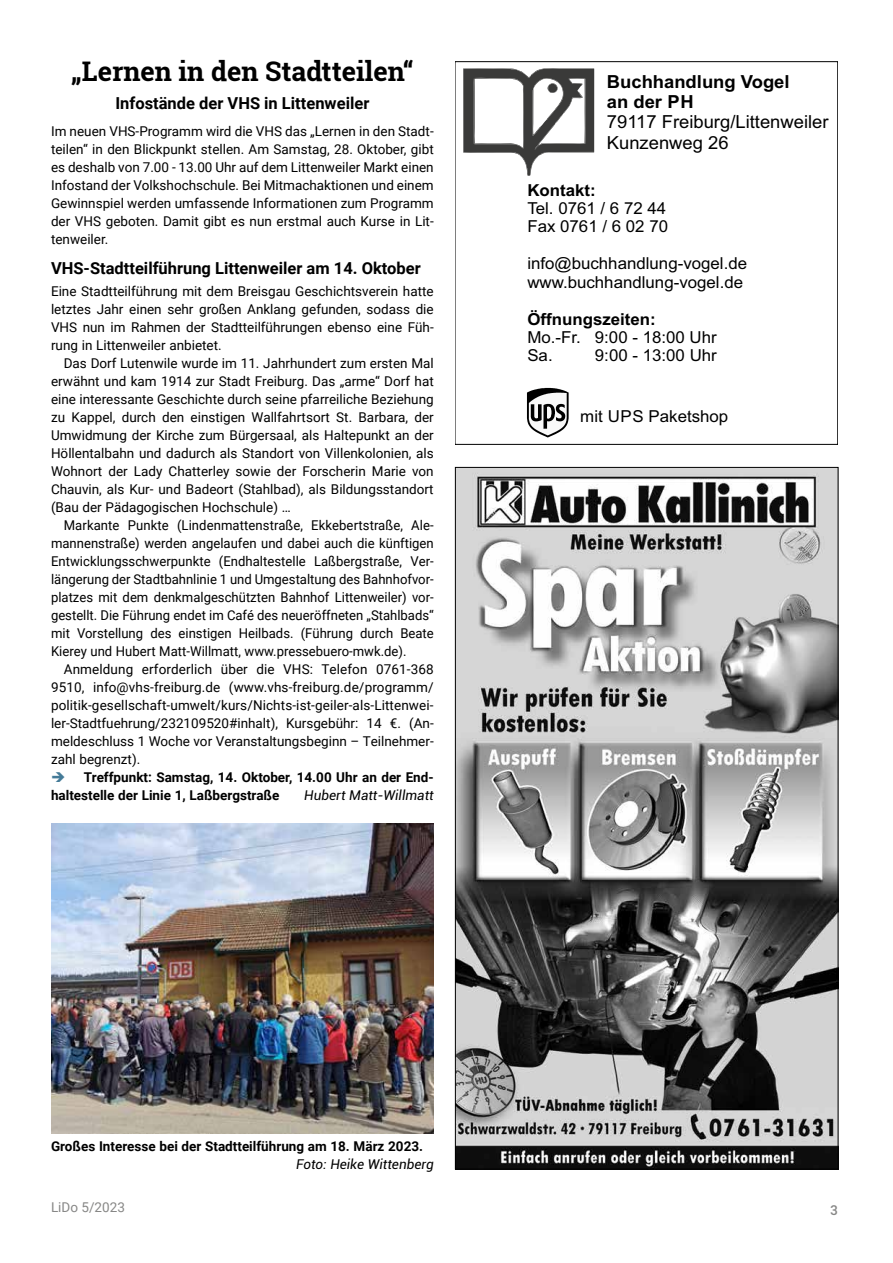
<style>
.page{position:relative;width:893px;height:1263px;background:#fff}
.page>*{position:absolute;margin:0;border:0;box-sizing:border-box;transform-origin:0 0}
.t1{font:700 27px "Roboto Slab";color:#000}
.t2{font:18px/20.1px "Arial";color:#000}
.t3{font:700 18px/20.1px "Arial";color:#000}
.t4{font:16.5px/18.5px "Arial";color:#000}
.t5{font:700 16.5px "Roboto";color:#000}
.t6{font:700 16.5px "Arial";color:#000}
.t7{font:13.5px/18px "Roboto";color:#000;text-align:justify}
.t8{font:700 13.5px/18px "Roboto";color:#000}
.t9{font:italic 13.5px "Roboto";color:#000}
.t10{font:13.5px "Roboto";color:#878786}
.t11{font:500 13.5px "Roboto";color:#878786}
.s1{color:#447b98}
</style>
<div class="page">
<img style="left:51px;top:823px;width:383px;height:311px">
<img style="left:457px;top:469px;width:379px;height:698px">
<svg style="left:463px;top:68px;width:131px;height:108px"></svg>
<svg style="left:527px;top:388px;width:42px;height:49px"></svg>
<h1 class="t1" style="left:71px;top:53px;width:344px">„Lernen in den Stadtteilen“</h1>
<p class="t5" style="left:115px;top:92px;width:255px">Infostände der VHS in Littenweiler</p>
<p class="t7" style="left:51px;top:121px;width:384px">Im neuen VHS-Programm wird die VHS das „Lernen in den Stadt&shy;teilen“ in den Blickpunkt stellen. Am Samstag, 28. Oktober, gibt es deshalb von 7.00 - 13.00 Uhr auf dem Littenweiler Markt einen Infostand der Volkshochschule. Bei Mitmachaktionen und einem Gewinnspiel werden umfassende Informationen zum Programm der VHS geboten. Damit gibt es nun erstmal auch Kurse in Lit&shy;tenweiler.</p>
<p class="t5" style="left:51px;top:256px;width:371px">VHS-Stadtteilführung Littenweiler am 14. Oktober</p>
<p class="t7" style="left:51px;top:282px;width:384px">Eine Stadtteilführung mit dem Breisgau Geschichtsverein hatte letztes Jahr einen sehr großen Anklang gefunden, sodass die VHS nun im Rahmen der Stadtteilführungen ebenso eine Füh&shy;rung in Littenweiler anbietet.</p>
<p class="t7" style="left:51px;top:354px;width:384px;text-indent:13px">Das Dorf Lutenwile wurde im 11. Jahrhundert zum ersten Mal erwähnt und kam 1914 zur Stadt Freiburg. Das „arme“ Dorf hat eine interessante Geschichte durch seine pfarreiliche Beziehung zu Kappel, durch den einstigen Wallfahrtsort St. Barbara, der Umwidmung der Kirche zum Bürgersaal, als Haltepunkt an der Höllentalbahn und dadurch als Standort von Villenkolonien, als Wohnort der Lady Chatterley sowie der Forscherin Marie von Chauvin, als Kur- und Badeort (Stahlbad), als Bildungsstandort (Bau der Pädagogischen Hochschule) …</p>
<p class="t7" style="left:51px;top:516px;width:384px;text-indent:13px">Markante Punkte (Lindenmattenstraße, Ekkebertstraße, Ale&shy;mannenstraße) werden angelaufen und dabei auch die künftigen Entwicklungsschwerpunkte (Endhaltestelle Laßbergstraße, Ver&shy;längerung der Stadtbahnlinie 1 und Umgestaltung des Bahnhofvor&shy;platzes mit dem denkmalgeschützten Bahnhof Littenweiler) vor&shy;gestellt. Die Führung endet im Café des neueröffneten „Stahlbads“ mit Vorstellung des einstigen Heilbads. (Führung durch Beate Kierey und Hubert Matt-Willmatt, www.pressebuero-mwk.de).</p>
<p class="t7" style="left:51px;top:660px;width:384px;text-indent:13px">Anmeldung erforderlich über die VHS: Telefon 0761-368<br>9510, info@vhs-freiburg.de (www.vhs-freiburg.de/programm/ politik-gesellschaft-umwelt/kurs/Nichts-ist-geiler-als-Littenwei&shy;ler-Stadtfuehrung/232109520#inhalt), Kursgebühr: 14 €. (An&shy;meldeschluss 1 Woche vor Veranstaltungsbeginn – Teilnehmer&shy;zahl begrenzt).</p>
<p class="t8" style="left:51px;top:768px;width:384px"><span class="s1">➔</span> Treffpunkt: Samstag, 14. Oktober, 14.00 Uhr an der End&shy;haltestelle der Linie 1, Laßbergstraße</p>
<p class="t9" style="left:304px;top:786px;width:131px">Hubert Matt-Willmatt</p>
<h2 class="t3" style="left:607px;top:72px;width:184px">Buchhandlung Vogel an der PH</h2>
<h2 class="t2" style="left:607px;top:112px;width:223px">79117 Freiburg/Littenweiler<br>Kunzenweg 26</h2>
<p class="t6" style="left:527px;top:178px;width:70px">Kontakt:</p>
<p class="t4" style="left:527px;top:199px;width:142px">Tel. 0761 / 6 72 44<br>Fax 0761 / 6 02 70</p>
<p class="t4" style="left:527px;top:254px;width:221px">info@buchhandlung-vogel.de www.buchhandlung-vogel.de</p>
<p class="t6" style="left:527px;top:307px;width:130px">Öffnungszeiten:</p>
<p class="t4" style="left:527px;top:328px;width:191px">Mo.-Fr. 9:00 - 18:00 Uhr<br>Sa.</p>
<p class="t4" style="left:595px;top:346px;width:123px">9:00 - 13:00 Uhr</p>
<p class="t4" style="left:580px;top:407px;width:150px">mit UPS Paketshop</p>
<p class="t8" style="left:51px;top:1137px;width:374px">Großes Interesse bei der Stadtteilführung am 18. März 2023.</p>
<p class="t9" style="left:296px;top:1155px;width:139px">Foto: Heike Wittenberg</p>
<p class="t10" style="left:51px;top:1197px;width:75px">LiDo 5/2023</p>
<p class="t11" style="left:830px;top:1200px;width:9px">3</p>
</div>
